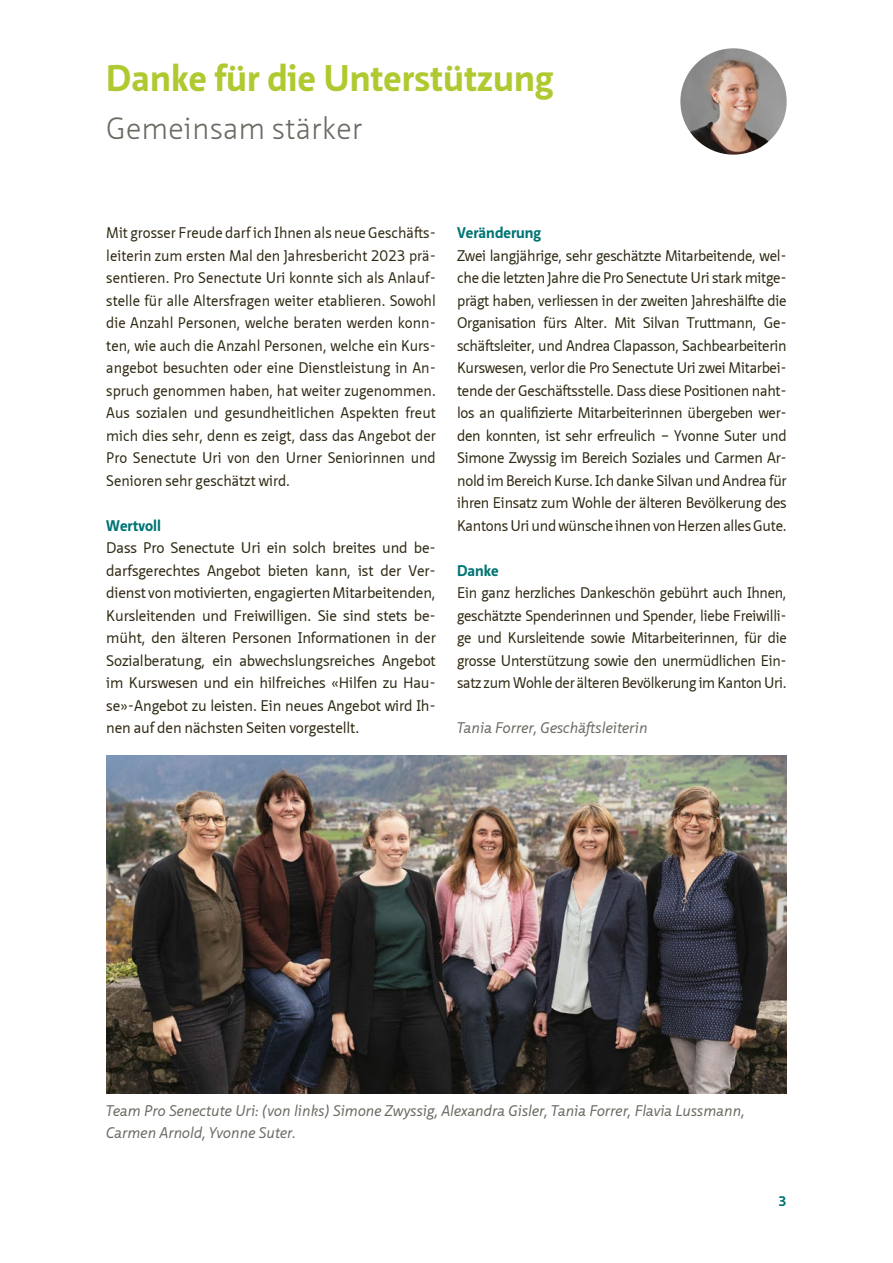
<style>
.page{position:relative;width:893px;height:1263px;background:#fff}
.page>*{position:absolute;margin:0;border:0;box-sizing:border-box;transform-origin:0 0}
.t1{font:700 36px "Neue Sans Pro";letter-spacing:.005em;color:#afca31}
.t2{font:300 30px "Neue Sans Pro";letter-spacing:.005em;color:#6c6a63}
.t3{font:15px/22.5px "Neue Sans Pro";letter-spacing:-.01em;color:#2f2912;text-align:justify}
.t4{font:italic 15px/22.5px "Neue Sans Pro";color:#6c6a63}
.t5{font:700 15px "Neue Sans Pro";color:#007474}
.t6{font:700 13.5px "Neue Sans Pro";color:#007474}
</style>
<div class="page">
<img style="left:680px;top:48px;width:107px;height:107px;border-radius:53px">
<img style="left:106px;top:756px;width:681px;height:337px">
<h1 class="t1" style="left:106px;top:55px;width:449px">Danke für die Unterstützung</h1>
<h2 class="t2" style="left:106px;top:109px;width:257px">Gemeinsam stärker</h2>
<p class="t3" style="left:106px;top:221px;width:331px">Mit grosser Freude darf ich Ihnen als neue Geschäfts&shy;leiterin zum ersten Mal den Jahresbericht 2023 prä&shy;sentieren. Pro Senectute Uri konnte sich als Anlauf&shy;stelle für alle Altersfragen weiter etablieren. Sowohl die Anzahl Personen, welche beraten werden konn&shy;ten, wie auch die Anzahl Personen, welche ein Kurs&shy;angebot besuchten oder eine Dienstleistung in An&shy;spruch genommen haben, hat weiter zugenommen.<br>Aus sozialen und gesundheitlichen Aspekten freut mich dies sehr, denn es zeigt, dass das Angebot der Pro Senectute Uri von den Urner Seniorinnen und Senioren sehr geschätzt wird.</p>
<p class="t5" style="left:106px;top:515px;width:56px">Wertvoll</p>
<p class="t3" style="left:106px;top:536px;width:331px">Dass Pro Senectute Uri ein solch breites und be&shy;darfsgerechtes Angebot bieten kann, ist der Ver&shy;dienst von motivierten, engagierten Mitarbeitenden, Kursleitenden und Freiwilligen. Sie sind stets be&shy;müht, den älteren Personen Informationen in der Sozialberatung, ein abwechslungsreiches Angebot im Kurswesen und ein hilfreiches «Hilfen zu Hau&shy;se»-Angebot zu leisten. Ein neues Angebot wird Ih&shy;nen auf den nächsten Seiten vorgestellt.</p>
<p class="t5" style="left:457px;top:223px;width:86px">Veränderung</p>
<p class="t3" style="left:457px;top:244px;width:331px">Zwei langjährige, sehr geschätzte Mitarbeitende, wel&shy;che die letzten Jahre die Pro Senectute Uri stark mitge&shy;prägt haben, verliessen in der zweiten Jahreshälfte die Organisation fürs Alter. Mit Silvan Truttmann, Ge&shy;schäftsleiter, und Andrea Clapasson, Sachbearbeiterin Kurswesen, verlor die Pro Senectute Uri zwei Mitarbei&shy;tende der Geschäftsstelle. Dass diese Positionen naht&shy;los an qualifizierte Mitarbeiterinnen übergeben wer&shy;den konnten, ist sehr erfreulich – Yvonne Suter und Simone Zwyssig im Bereich Soziales und Carmen Ar&shy;nold im Bereich Kurse. Ich danke Silvan und Andrea für ihren Einsatz zum Wohle der älteren Bevölkerung des Kantons Uri und wünsche ihnen von Herzen alles Gute.</p>
<p class="t5" style="left:457px;top:560px;width:43px">Danke</p>
<p class="t3" style="left:457px;top:581px;width:331px">Ein ganz herzliches Dankeschön gebührt auch Ihnen, geschätzte Spenderinnen und Spender, liebe Freiwilli&shy;ge und Kursleitende sowie Mitarbeiterinnen, für die grosse Unterstützung sowie den unermüdlichen Ein&shy;satz zum Wohle der älteren Bevölkerung im Kanton Uri.</p>
<p class="t4" style="left:457px;top:716px;width:192px">Tania Forrer, Geschäftsleiterin</p>
<p class="t4" style="left:106px;top:1099px;width:640px">Team Pro Senectute Uri: (von links) Simone Zwyssig, Alexandra Gisler, Tania Forrer, Flavia Lussmann,<br>Carmen Arnold, Yvonne Suter.</p>
<p class="t6" style="left:779px;top:1192px;width:10px">3</p>
</div>
